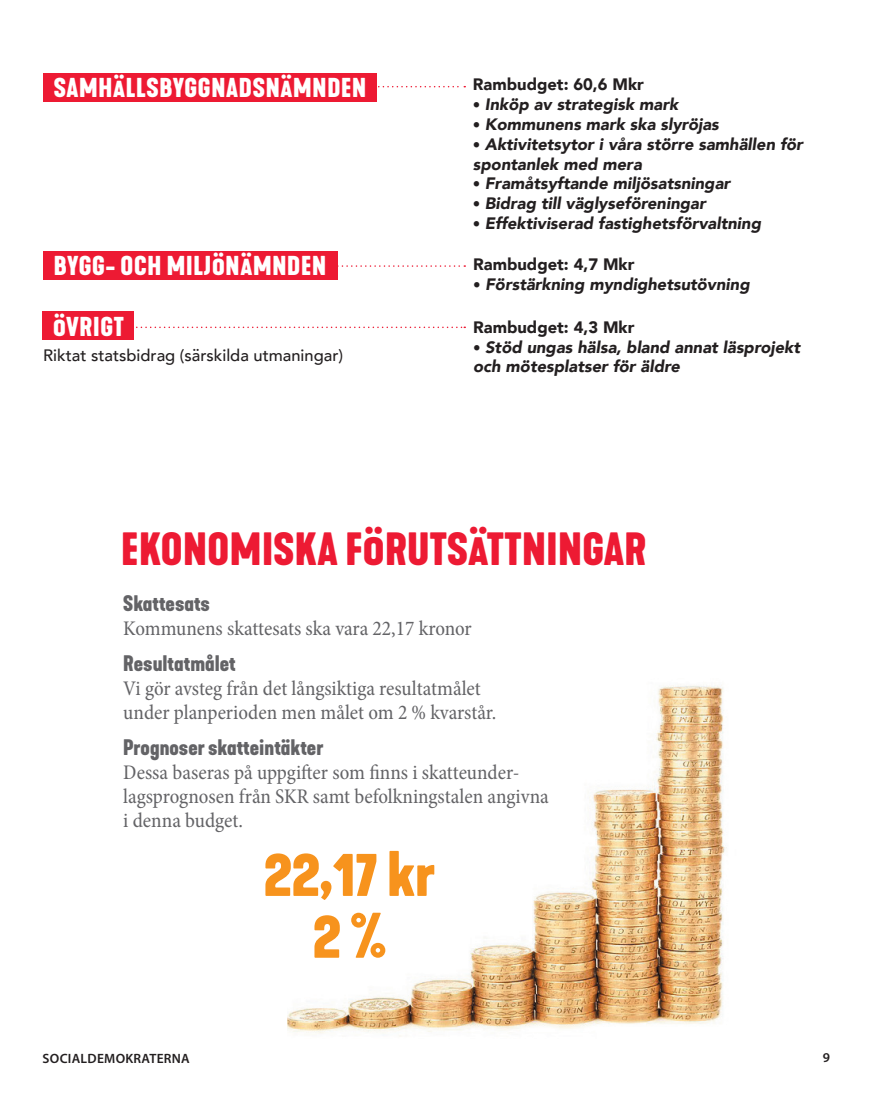
<style>
.page{position:relative;width:893px;height:1106px;background:#fff}
.page>*{position:absolute;margin:0;border:0;box-sizing:border-box;transform-origin:0 0}
.t1{font:700 60px/61.8px "Kapra Neue Custom";color:#f7931d;text-align:center}
.t2{font:700 43.5px "Kapra Neue Custom";letter-spacing:.01em;color:#ed1a33}
.t3{font:700 25.5px "Kapra Neue Custom";letter-spacing:.03em;color:#fff}
.t4{font:condensed 21px/24px "Minion Pro";color:#636366}
.t5{font:700 21px "Kapra Neue Custom";color:#636366}
.t6{font:italic 900 16.5px/19.8px "Avenir";color:#231f20}
.t7{font:900 16.5px "Avenir";color:#231f20}
.t8{font:500 16.5px "Avenir";color:#231f20}
.t9{font:600 13.5px "Myriad Pro";letter-spacing:.02em;color:#231f20}
.s1{font-style:normal;font-size:15px}
</style>
<div class="page">
<img style="left:287px;top:685px;width:440px;height:352px">
<div style="left:43px;top:73px;width:334px;height:29px;background:#ed1a33"></div>
<div style="left:43px;top:251px;width:295px;height:29px;background:#ed1a33"></div>
<div style="left:43px;top:311px;width:91px;height:29px;background:#ed1a33"></div>
<svg style="left:378px;top:86px;width:87px;height:1px"></svg>
<svg style="left:338px;top:265px;width:127px;height:2px"></svg>
<svg style="left:136px;top:326px;width:329px;height:2px"></svg>
<h3 class="t3" style="left:54px;top:71px;width:314px">SAMHÄLLSBYGGNADSNÄMNDEN</h3>
<h3 class="t3" style="left:54px;top:249px;width:274px">BYGG- OCH MILJÖNÄMNDEN</h3>
<h3 class="t3" style="left:53px;top:310px;width:72px">ÖVRIGT</h3>
<p class="t8" style="left:43px;top:340px;width:302px">Riktat statsbidrag (särskilda utmaningar)</p>
<p class="t7" style="left:473px;top:70px;width:173px">Rambudget: 60,6 Mkr</p>
<p class="t6" style="left:473px;top:94px;width:207px"><span class="s1">•</span> Inköp av strategisk mark</p>
<p class="t6" style="left:473px;top:114px;width:247px"><span class="s1">•</span> Kommunens mark ska slyröjas</p>
<p class="t6" style="left:473px;top:134px;width:331px"><span class="s1">•</span> Aktivitetsytor i våra större samhällen för spontanlek med mera</p>
<p class="t6" style="left:473px;top:173px;width:259px"><span class="s1">•</span> Framåtsyftande miljösatsningar</p>
<p class="t6" style="left:473px;top:193px;width:234px"><span class="s1">•</span> Bidrag till väglyseföreningar</p>
<p class="t6" style="left:473px;top:213px;width:290px"><span class="s1">•</span> Effektiviserad fastighetsförvaltning</p>
<p class="t7" style="left:473px;top:250px;width:163px">Rambudget: 4,7 Mkr</p>
<p class="t6" style="left:473px;top:274px;width:278px"><span class="s1">•</span> Förstärkning myndighetsutövning</p>
<p class="t7" style="left:473px;top:313px;width:163px">Rambudget: 4,3 Mkr</p>
<p class="t6" style="left:473px;top:337px;width:328px"><span class="s1">•</span> Stöd ungas hälsa, bland annat läsprojekt och mötesplatser för äldre</p>
<h2 class="t2" style="left:121px;top:521px;width:527px">EKONOMISKA FÖRUTSÄTTNINGAR</h2>
<p class="t5" style="left:123px;top:589px;width:88px">Skattesats</p>
<p class="t4" style="left:123px;top:616px;width:350px">Kommunens skattesats ska vara 22,17 kronor</p>
<p class="t5" style="left:123px;top:649px;width:114px">Resultatmålet</p>
<p class="t4" style="left:123px;top:676px;width:375px">Vi gör avsteg från det långsiktiga resultatmålet under planperioden men målet om 2 % kvarstår.</p>
<p class="t5" style="left:123px;top:733px;width:202px">Prognoser skatteintäkter</p>
<p class="t4" style="left:123px;top:760px;width:427px">Dessa baseras på uppgifter som finns i skatteunder&shy;lagsprognosen från SKR samt befolkningstalen angivna i denna budget.</p>
<h1 class="t1" style="left:264px;top:844px;width:173px">22,17 kr<br>2 %</h1>
<p class="t9" style="left:43px;top:1049px;width:149px">SOCIALDEMOKRATERNA</p>
<p class="t9" style="left:823px;top:1048px;width:9px">9</p>
</div>
